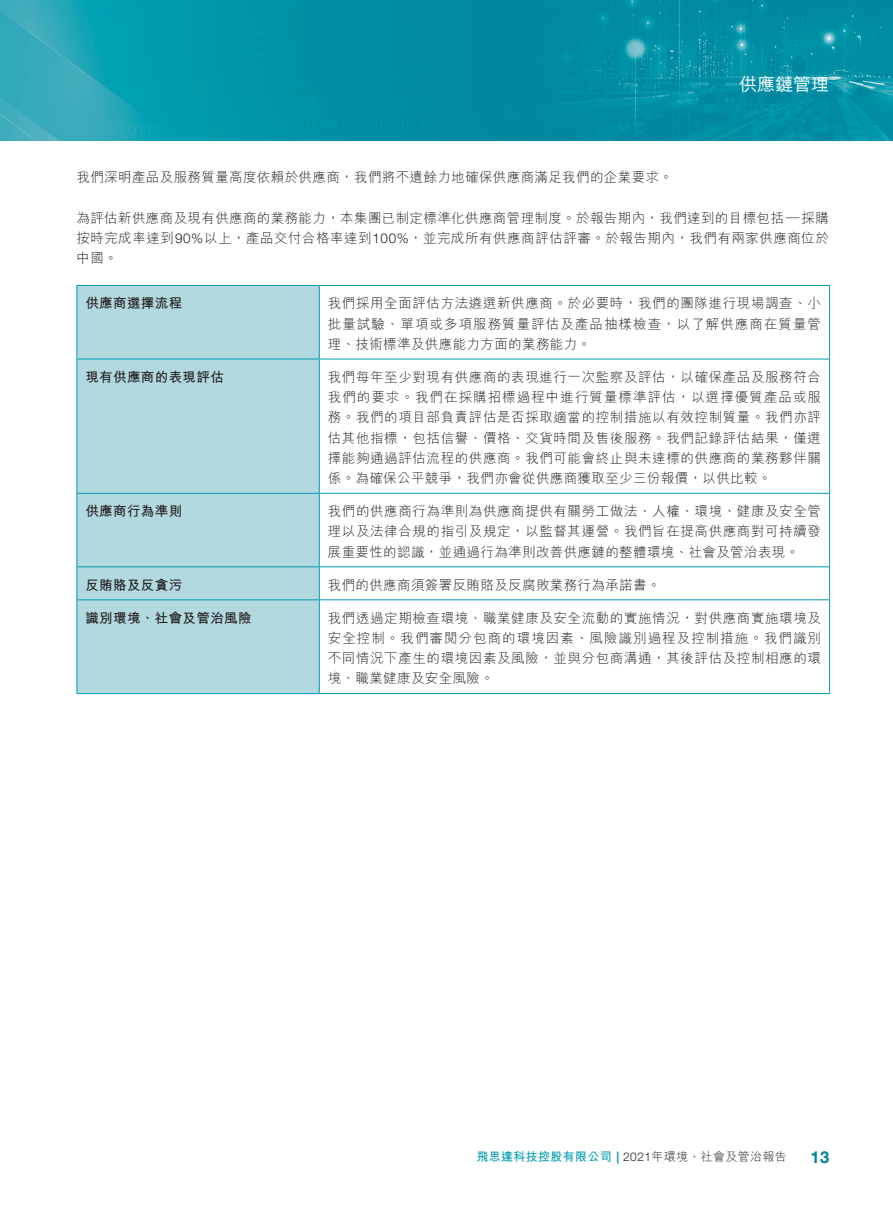
<style>
.page{position:relative;width:893px;height:1212px;background:#fff}
.page>*{position:absolute;margin:0;border:0;box-sizing:border-box;transform-origin:0 0}
.t1{font:500 18px "M Hei HK";color:#fff}
.t2{font:700 16.5px "Helvetica Neue LT Std";color:#00829b}
.t3{font:300 13.5px/20.2px "M Hei HK";letter-spacing:.03em;color:#231f20;text-align:justify}
.t4{font:700 13.5px "M Hei HK";letter-spacing:.03em;color:#231f20}
.t5{font:700 12px "M Hei HK";letter-spacing:.03em;color:#009baf}
.s1{font-family:"Helvetica Neue LT Std"}
.s2{font-family:"Helvetica Neue LT Std";font-weight:300;color:#231f20}
.s3{font-weight:300;color:#231f20}
</style>
<div class="page">
<img style="left:0;top:0;width:893px;height:140px">
<div style="left:78px;top:286px;width:241px;height:407px;background:#b2d9e0"></div>
<hr style="left:77px;top:359px;width:242px;height:1px;background:#009baf">
<hr style="left:319px;top:359px;width:511px;height:1px;background:#009baf">
<hr style="left:77px;top:493px;width:242px;height:1px;background:#009baf">
<hr style="left:319px;top:493px;width:511px;height:1px;background:#009baf">
<hr style="left:77px;top:566px;width:242px;height:1px;background:#009baf">
<hr style="left:319px;top:566px;width:511px;height:1px;background:#009baf">
<hr style="left:77px;top:599px;width:242px;height:1px;background:#009baf">
<hr style="left:319px;top:599px;width:511px;height:1px;background:#009baf">
<hr style="left:77px;top:285px;width:242px;height:1px;background:#009baf">
<hr style="left:77px;top:286px;width:1px;height:73px;background:#009baf">
<hr style="left:319px;top:285px;width:511px;height:1px;background:#009baf">
<hr style="left:319px;top:286px;width:1px;height:73px;background:#009baf">
<hr style="left:829px;top:286px;width:1px;height:73px;background:#009baf">
<hr style="left:77px;top:359px;width:1px;height:134px;background:#009baf">
<hr style="left:319px;top:359px;width:1px;height:134px;background:#009baf">
<hr style="left:829px;top:359px;width:1px;height:134px;background:#009baf">
<hr style="left:77px;top:494px;width:1px;height:72px;background:#009baf">
<hr style="left:319px;top:494px;width:1px;height:72px;background:#009baf">
<hr style="left:829px;top:494px;width:1px;height:72px;background:#009baf">
<hr style="left:77px;top:567px;width:1px;height:32px;background:#009baf">
<hr style="left:319px;top:567px;width:1px;height:32px;background:#009baf">
<hr style="left:829px;top:567px;width:1px;height:32px;background:#009baf">
<hr style="left:77px;top:600px;width:1px;height:93px;background:#009baf">
<hr style="left:319px;top:600px;width:1px;height:93px;background:#009baf">
<hr style="left:829px;top:600px;width:1px;height:93px;background:#009baf">
<hr style="left:77px;top:693px;width:242px;height:1px;background:#009baf">
<hr style="left:319px;top:693px;width:511px;height:1px;background:#009baf">
<h1 class="t1" style="left:739px;top:72px;width:91px">供應鏈管理</h1>
<p class="t3" style="left:77px;top:167px;width:598px">我們深明產品及服務質量高度依賴於供應商，我們將不遺餘力地確保供應商滿足我們的企業要求。</p>
<p class="t3" style="left:77px;top:207px;width:754px">為評估新供應商及現有供應商的業務能力，本集團已制定標準化供應商管理制度。於報告期內，我們達到的目標包括—採購按時完成率達到<span class="s1">90%</span>以上，產品交付合格率達到<span class="s1">100%</span>，並完成所有供應商評估評審。於報告期內，我們有兩家供應商位於中國。</p>
<p class="t4" style="left:85px;top:293px;width:98px">供應商選擇流程</p>
<p class="t3" style="left:328px;top:293px;width:495px">我們採用全面評估方法遴選新供應商。於必要時，我們的團隊進行現場調查、小批量試驗、單項或多項服務質量評估及產品抽樣檢查，以了解供應商在質量管理、技術標準及供應能力方面的業務能力。</p>
<p class="t4" style="left:85px;top:367px;width:140px">現有供應商的表現評估</p>
<p class="t3" style="left:328px;top:366px;width:495px">我們每年至少對現有供應商的表現進行一次監察及評估，以確保產品及服務符合我們的要求。我們在採購招標過程中進行質量標準評估，以選擇優質產品或服務。我們的項目部負責評估是否採取適當的控制措施以有效控制質量。我們亦評估其他指標，包括信譽、價格、交貨時間及售後服務。我們記錄評估結果，僅選擇能夠通過評估流程的供應商。我們可能會終止與未達標的供應商的業務夥伴關係。為確保公平競爭，我們亦會從供應商獲取至少三份報價，以供比較。</p>
<p class="t4" style="left:85px;top:501px;width:98px">供應商行為準則</p>
<p class="t3" style="left:328px;top:501px;width:495px">我們的供應商行為準則為供應商提供有關勞工做法、人權、環境、健康及安全管理以及法律合規的指引及規定，以監督其運營。我們旨在提高供應商對可持續發展重要性的認識，並通過行為準則改善供應鏈的整體環境、社會及管治表現。</p>
<p class="t4" style="left:85px;top:575px;width:98px">反賄賂及反貪污</p>
<p class="t3" style="left:328px;top:574px;width:334px">我們的供應商須簽署反賄賂及反腐敗業務行為承諾書。</p>
<p class="t4" style="left:85px;top:608px;width:168px">識別環境、社會及管治風險</p>
<p class="t3" style="left:328px;top:607px;width:495px">我們透過定期檢查環境、職業健康及安全流動的實施情況，對供應商實施環境及安全控制。我們審閱分包商的環境因素、風險識別過程及控制措施。我們識別不同情況下產生的環境因素及風險，並與分包商溝通，其後評估及控制相應的環境、職業健康及安全風險。</p>
<p class="t5" style="left:477px;top:1148px;width:312px">飛思達科技控股有限公司 <span class="s1">|</span> <span class="s2">2021</span><span class="s3">年環境、社會及管治報告</span></p>
<p class="t2" style="left:810px;top:1147px;width:20px">13</p>
</div>
